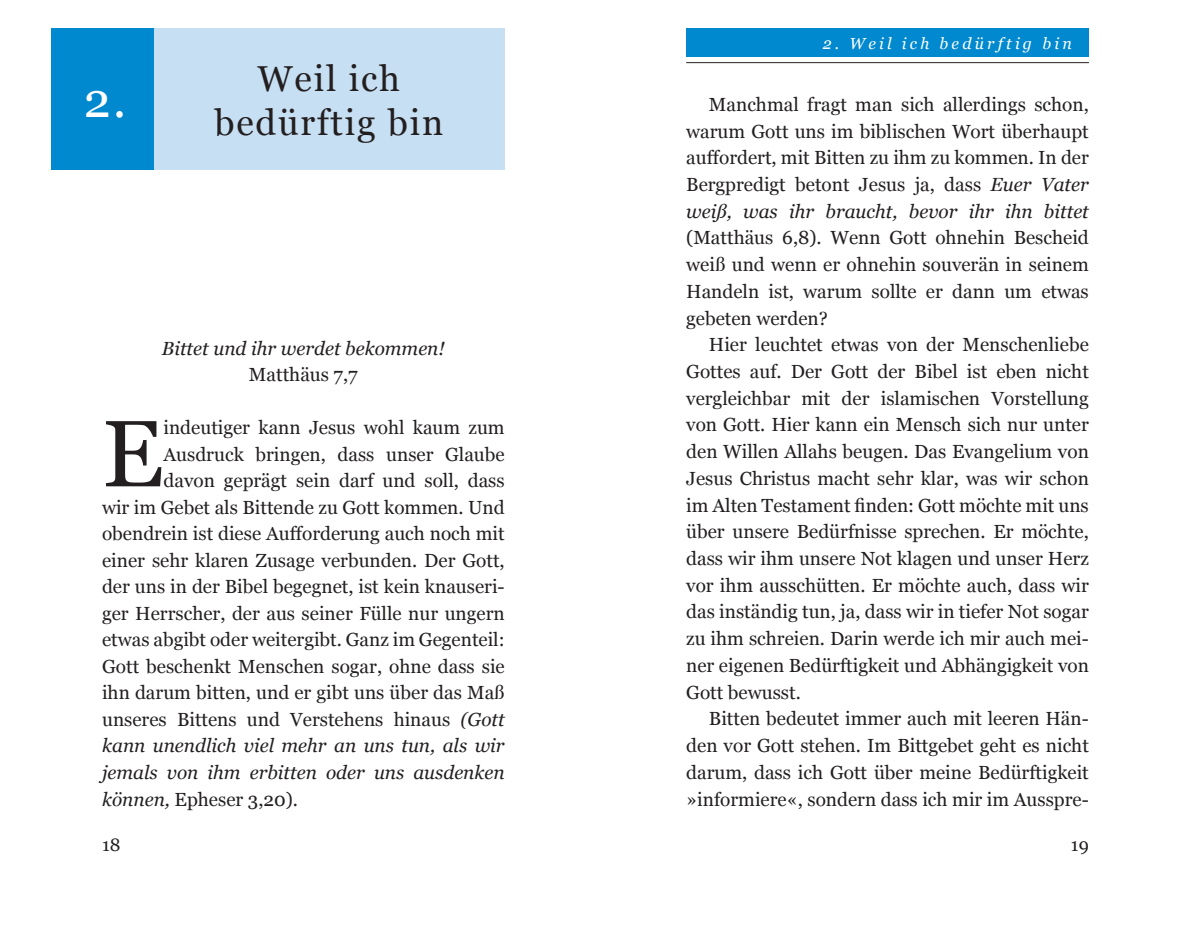
<style>
.page{position:relative;width:1191px;height:936px;background:#fff}
.page>*{position:absolute;margin:0;border:0;box-sizing:border-box;transform-origin:0 0}
.t1{font:94px "Georgia";color:#231f20}
.t2{font:48px "Georgia";color:#fff}
.t3{font:36px/43.2px "Georgia";letter-spacing:.05em;color:#231f20;text-align:center}
.t4{font:19px/26.8px "Georgia";color:#231f20;text-align:justify}
.t5{font:italic 19px "Georgia";color:#231f20}
.t6{font:18px "Georgia";color:#231f20}
.t7{font:italic 16px "Georgia";letter-spacing:.2em;color:#fff}
.s1{font-style:italic}
</style>
<div class="page">
<hr style="left:686px;top:62px;width:403px;height:1px;background:#231f20">
<div style="left:686px;top:28px;width:403px;height:29px;background:#0089cf"></div>
<div style="left:153px;top:28px;width:352px;height:142px;background:#c7dff2"></div>
<div style="left:51px;top:28px;width:102px;height:142px;background:#0089cf"></div>
<h2 class="t2" style="left:84px;top:74px;width:44px">2.</h2>
<h3 class="t3" style="left:214px;top:57px;width:230px">Weil ich bedürftig bin</h3>
<p class="t5" style="left:162px;top:337px;width:284px">Bittet und ihr werdet bekommen!</p>
<p class="t4" style="left:249px;top:361px;width:110px">Matthäus 7,7</p>
<h1 class="t1" style="left:102px;top:400px;width:63px">E</h1>
<p class="t4" style="left:163px;top:414px;width:343px">indeutiger kann Jesus wohl kaum zum</p>
<p class="t4" style="left:163px;top:441px;width:343px">Ausdruck bringen, dass unser Glaube</p>
<p class="t4" style="left:163px;top:467px;width:343px">davon geprägt sein darf und soll, dass</p>
<p class="t4" style="left:102px;top:494px;width:404px">wir im Gebet als Bittende zu Gott kommen. Und</p>
<p class="t4" style="left:102px;top:520px;width:404px">obendrein ist diese Aufforderung auch noch mit</p>
<p class="t4" style="left:102px;top:547px;width:404px">einer sehr klaren Zusage verbunden. Der Gott,</p>
<p class="t4" style="left:102px;top:573px;width:404px">der uns in der Bibel begegnet, ist kein knauseri-</p>
<p class="t4" style="left:102px;top:600px;width:404px">ger Herrscher, der aus seiner Fülle nur ungern</p>
<p class="t4" style="left:102px;top:626px;width:404px">etwas abgibt oder weitergibt. Ganz im Gegenteil:</p>
<p class="t4" style="left:102px;top:653px;width:404px">Gott beschenkt Menschen sogar, ohne dass sie</p>
<p class="t4" style="left:102px;top:679px;width:404px">ihn darum bitten, und er gibt uns über das Maß</p>
<p class="t4" style="left:102px;top:706px;width:404px">unseres Bittens und Verstehens hinaus <span class="s1">(Gott</span></p>
<p class="t5" style="left:102px;top:735px;width:404px">kann unendlich viel mehr an uns tun, als wir</p>
<p class="t5" style="left:102px;top:761px;width:404px">jemals von ihm erbitten oder uns ausdenken</p>
<p class="t4" style="left:102px;top:785px;width:197px"><span class="s1">können,</span> Epheser 3,20).</p>
<p class="t7" style="left:823px;top:34px;width:250px">2. Weil ich bedürftig bin</p>
<p class="t4" style="left:686px;top:91px;width:404px;text-indent:23px">Manchmal fragt man sich allerdings schon, warum Gott uns im biblischen Wort überhaupt auffordert, mit Bitten zu ihm zu kommen. In der Bergpredigt betont Jesus ja, dass <span class="s1">Euer Vater weiß, was ihr braucht, bevor ihr ihn bittet</span></p>
<p class="t4" style="left:686px;top:224px;width:404px">(Matthäus 6,8). Wenn Gott ohnehin Bescheid weiß und wenn er ohnehin souverän in seinem Handeln ist, warum sollte er dann um etwas gebeten werden?</p>
<p class="t4" style="left:686px;top:331px;width:404px;text-indent:23px">Hier leuchtet etwas von der Menschenliebe Gottes auf. Der Gott der Bibel ist eben nicht vergleichbar mit der islamischen Vorstellung von Gott. Hier kann ein Mensch sich nur unter den Willen Allahs beugen. Das Evangelium von Jesus Christus macht sehr klar, was wir schon im Alten Testament finden: Gott möchte mit uns über unsere Bedürfnisse sprechen. Er möchte, dass wir ihm unsere Not klagen und unser Herz vor ihm ausschütten. Er möchte auch, dass wir das inständig tun, ja, dass wir in tiefer Not sogar zu ihm schreien. Darin werde ich mir auch mei&shy;ner eigenen Bedürftigkeit und Abhängigkeit von Gott bewusst.</p>
<p class="t4" style="left:686px;top:705px;width:404px;text-indent:23px">Bitten bedeutet immer auch mit leeren Hän&shy;den vor Gott stehen. Im Bittgebet geht es nicht darum, dass ich Gott über meine Bedürftigkeit »informiere«, sondern dass ich mir im Ausspre-</p>
<p class="t6" style="left:102px;top:834px;width:20px">18</p>
<p class="t6" style="left:1071px;top:834px;width:19px">19</p>
</div>
